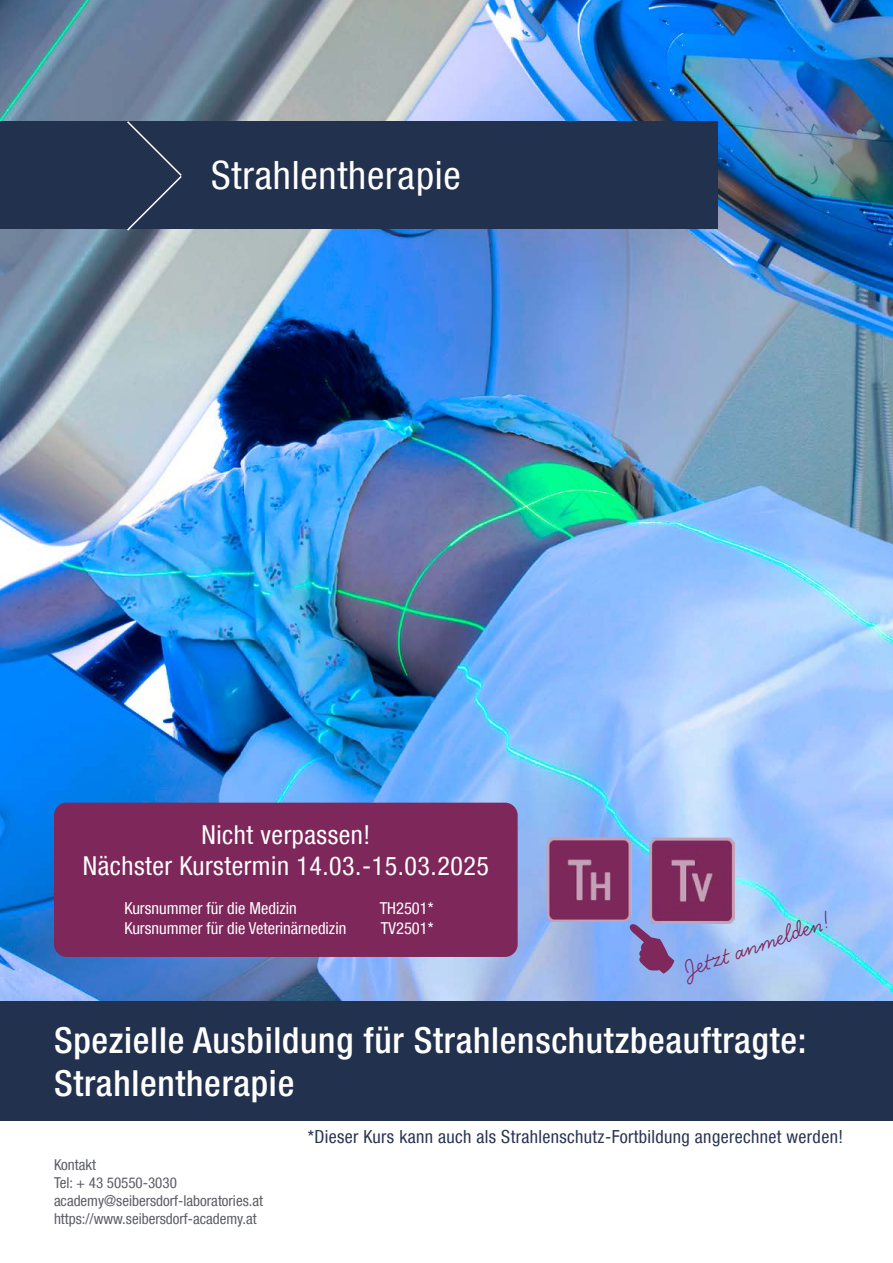
<style>
.page{position:relative;width:893px;height:1263px;background:#fff}
.page>*{position:absolute;margin:0;border:0;box-sizing:border-box;transform-origin:0 0}
.t1{font:condensed 39px "Helvetica Neue LT Com";letter-spacing:.02em;color:#fff}
.t2{font:500 condensed 36px/43.5px "Helvetica Neue LT Com";letter-spacing:.02em;color:#fff}
.t3{font:27px "Handsome Pro";color:#7d275a}
.t4{font:condensed 26.1px/30.2px "Helvetica Neue LT Com";letter-spacing:.02em;color:#fff;text-align:center}
.t5{font:condensed 18px "Helvetica Neue LT Com";letter-spacing:.02em;color:#283452}
.t6{font:condensed 16.5px "Helvetica Neue LT Com";color:#fff}
.t7{font:condensed 15px/18px "Helvetica Neue LT Com";color:#5b5d63}
</style>
<div class="page">
<img style="left:0;top:0;width:893px;height:1001px">
<div style="left:0;top:1001px;width:893px;height:119px;background:#22314e"></div>
<div style="left:0;top:122px;width:717px;height:107px;background:#22314e"></div>
<svg style="left:125px;top:120px;width:58px;height:112px"></svg>
<div style="left:54px;top:803px;width:464px;height:154px;background:#7d275a;border-radius:13px"></div>
<img style="left:546px;top:838px;width:85px;height:84px">
<img style="left:649px;top:838px;width:85px;height:85px">
<svg style="left:629px;top:923px;width:45px;height:51px;background:#8775b0"></svg>
<h1 class="t1" style="left:211px;top:153px;width:251px">Strahlentherapie</h1>
<h3 class="t4" style="left:83px;top:820px;width:408px">Nicht verpassen!<br>Nächster Kurstermin 14.03.-15.03.2025</h3>
<p class="t6" style="left:124px;top:898px;width:174px">Kursnummer für die Medizin</p>
<p class="t6" style="left:380px;top:898px;width:55px">TH2501*</p>
<p class="t6" style="left:124px;top:918px;width:223px">Kursnummer für die Veterinärnedizin</p>
<p class="t6" style="left:381px;top:918px;width:54px">TV2501*</p>
<h3 class="t3" style="left:681px;top:954px;width:153px;rotate:-19deg">Je tzt anmelden!</h3>
<h2 class="t2" style="left:54px;top:1018px;width:754px">Spezielle Ausbildung für Strahlenschutzbeauftragte:<br>Strahlentherapie</h2>
<p class="t7" style="left:54px;top:1156px;width:211px">Kontakt<br>Tel: + 43 50550-3030 academy@seibersdorf-laboratories.at https://www.seibersdorf-academy.at</p>
<p class="t5" style="left:308px;top:1126px;width:537px">*Dieser Kurs kann auch als Strahlenschutz-Fortbildung angerechnet werden!</p>
</div>
